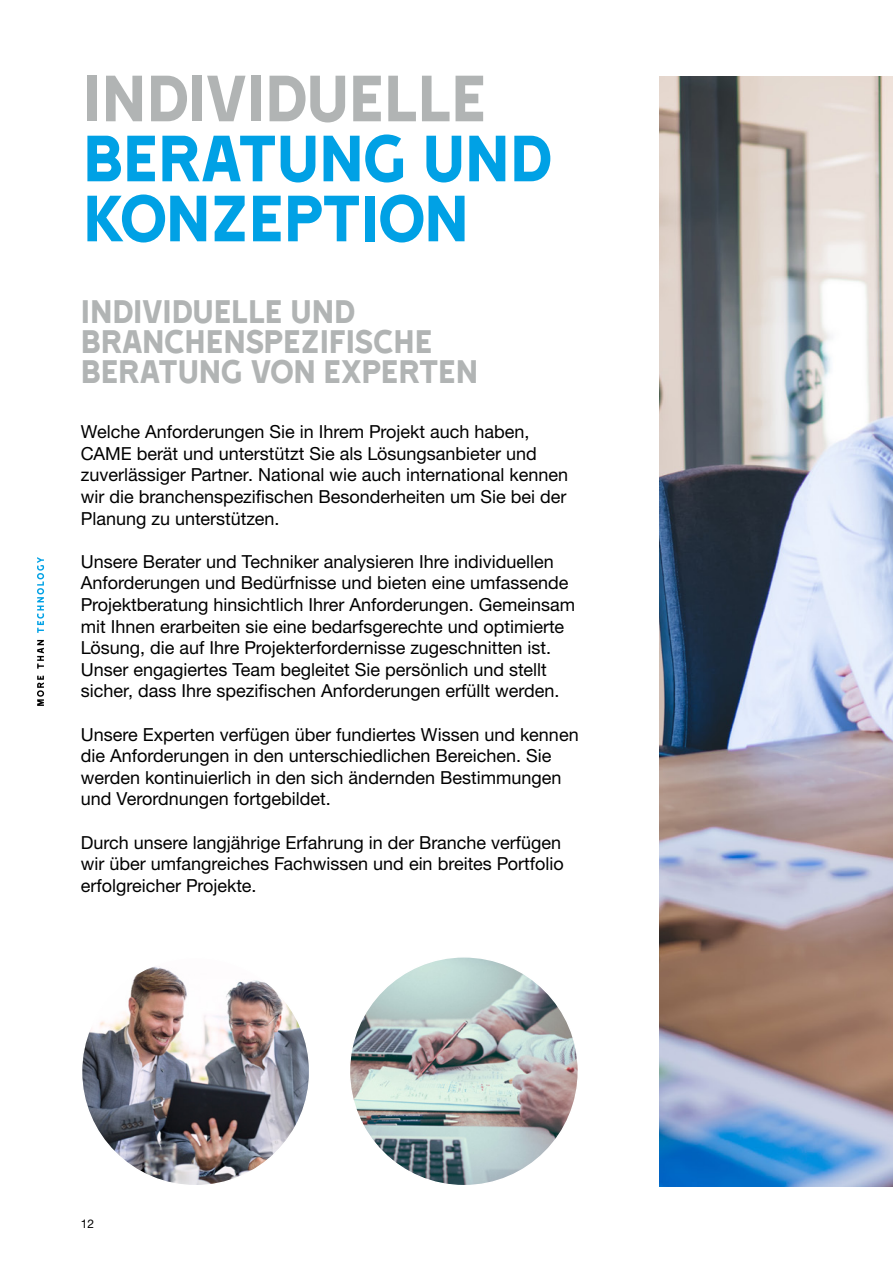
<style>
.page{position:relative;width:893px;height:1263px;background:#fff}
.page>*{position:absolute;margin:0;border:0;box-sizing:border-box;transform-origin:0 0}
.t1{font:75px/60px "Came Type";letter-spacing:-.02em;color:#00a1e5}
.t2{font:75px "Came Type";letter-spacing:-.015em;color:#b1b4b4}
.t3{font:37.5px/30px "Came Type";letter-spacing:-.015em;color:#b1b4b4}
.t4{font:18px/21.6px "Helvetica Neue LTW1 G";color:#000}
.t5{font:12px "Helvetica Neue LTW1 G";color:#000}
</style>
<div class="page">
<img style="left:659px;top:77px;width:234px;height:1109px">
<img style="left:349px;top:957px;width:229px;height:229px;border-radius:114px">
<img style="left:82px;top:957px;width:228px;height:229px;border-radius:114px">
<svg style="left:37px;top:676px;width:7px;height:30px"></svg>
<svg style="left:37px;top:640px;width:7px;height:29px"></svg>
<svg style="left:37px;top:557px;width:7px;height:76px"></svg>
<h1 class="t2" style="left:83px;top:59px;width:406px">INDIVIDUELLE</h1>
<h1 class="t1" style="left:83px;top:128px;width:472px">BERATUNG UND<br>KONZEPTION</h1>
<h2 class="t3" style="left:81px;top:296px;width:399px">INDIVIDUELLE UND<br>BRANCHENSPEZIFISCHE<br>BERATUNG VON EXPERTEN</h2>
<p class="t4" style="left:81px;top:421px;width:489px">Welche Anforderungen Sie in Ihrem Projekt auch haben, CAME berät und unterstützt Sie als Lösungsanbieter und zuverlässiger Partner. National wie auch international kennen wir die branchenspezifischen Besonderheiten um Sie bei der Planung zu unterstützen.</p>
<p class="t4" style="left:81px;top:550px;width:496px">Unsere Berater und Techniker analysieren Ihre individuellen Anforderungen und Bedürfnisse und bieten eine umfassende Projektberatung hinsichtlich Ihrer Anforderungen. Gemeinsam mit Ihnen erarbeiten sie eine bedarfsgerechte und optimierte Lösung, die auf Ihre Projekterfordernisse zugeschnitten ist.<br>Unser engagiertes Team begleitet Sie persönlich und stellt sicher, dass Ihre spezifischen Anforderungen erfüllt werden.</p>
<p class="t4" style="left:81px;top:723px;width:499px">Unsere Experten verfügen über fundiertes Wissen und kennen die Anforderungen in den unterschiedlichen Bereichen. Sie werden kontinuierlich in den sich ändernden Bestimmungen und Verordnungen fortgebildet.</p>
<p class="t4" style="left:81px;top:831px;width:484px">Durch unsere langjährige Erfahrung in der Branche verfügen wir über umfangreiches Fachwissen und ein breites Portfolio erfolgreicher Projekte.</p>
<p class="t5" style="left:81px;top:1216px;width:15px">12</p>
</div>
